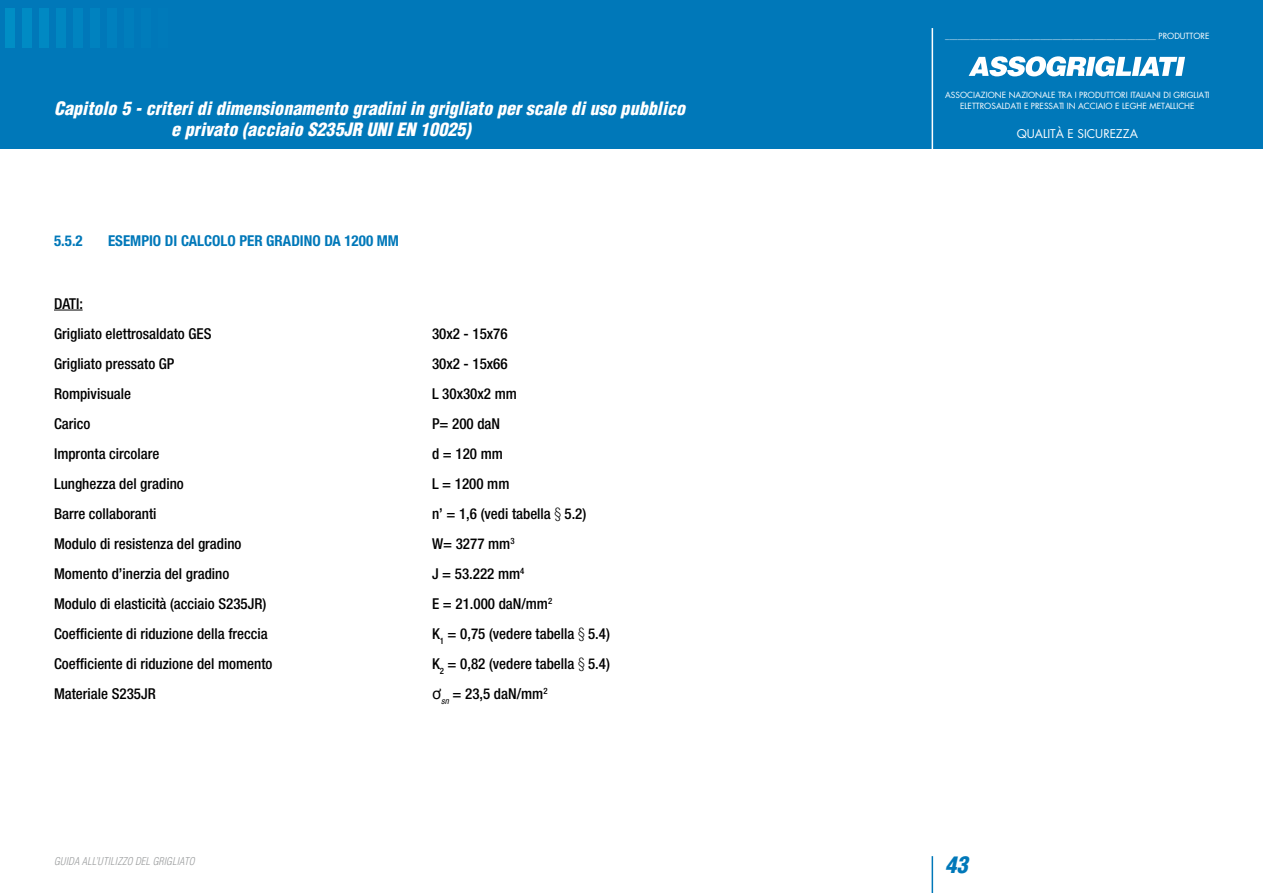
<style>
.page{position:relative;width:1263px;height:893px;background:#fff}
.page>*{position:absolute;margin:0;border:0;box-sizing:border-box;transform-origin:0 0}
.t1{font:italic 900 condensed 22.5px "Helvetica";color:#0078b9}
.t2{font:italic 900 condensed 18px/21px "Helvetica";letter-spacing:.005em;color:#fff}
.t3{font:500 condensed 15px/30px "Helvetica Neue";color:#000}
.t4{font:700 condensed 15px "Helvetica Neue";color:#0078b9}
.t5{font:11.7px "Futura";color:#fff}
.t6{font:italic 300 condensed 10.5px "Helvetica";letter-spacing:.005em;color:#9c9e9f}
.t7{font:8.25px/10.9px "Futura";color:#fff;text-align:center}
.s1{font-family:"Helvetica";font-weight:300}
.s2{font-family:"Verdana";font-weight:400;font-stretch:normal}
</style>
<div class="page">
<div style="left:0;top:0;width:1263px;height:149px;background:#0078b9"></div>
<hr style="left:931px;top:28px;width:2px;height:132px;background:#fff">
<hr style="left:931px;top:856px;width:2px;height:37px;background:#0078b9">
<div style="left:5px;top:9px;width:9px;height:39px;background:#008ec5"></div>
<div style="left:22px;top:9px;width:9px;height:39px;background:#008bc4"></div>
<div style="left:39px;top:9px;width:9px;height:39px;background:#0089c3"></div>
<div style="left:56px;top:9px;width:9px;height:39px;background:#0087c1"></div>
<div style="left:73px;top:9px;width:9px;height:39px;background:#0084c0"></div>
<div style="left:90px;top:9px;width:9px;height:39px;background:#0082bf"></div>
<div style="left:107px;top:9px;width:9px;height:39px;background:#0080be"></div>
<div style="left:124px;top:9px;width:10px;height:39px;background:#007ebc"></div>
<div style="left:141px;top:9px;width:10px;height:39px;background:#007cbb"></div>
<svg style="left:969px;top:56px;width:216px;height:20px"></svg>
<svg style="left:54px;top:310px;width:29px;height:1px"></svg>
<p class="t2" style="left:171px;top:98px;width:515px;text-indent:-117px">Capitolo 5 - criteri di dimensionamento gradini in grigliato per scale di uso pubblico e privato (acciaio S235JR UNI EN 10025)</p>
<p class="t4" style="left:54px;top:231px;width:42px">5.5.2 ESE</p>
<p class="t4" style="left:130px;top:231px;width:60px">MPIO DICALCOLO</p>
<p class="t4" style="left:239px;top:231px;width:9px">PER</p>
<p class="t4" style="left:266px;top:231px;width:9px">GRADINO</p>
<p class="t4" style="left:324px;top:231px;width:76px">DA 1200 MM</p>
<p class="t3" style="left:54px;top:288px;width:159px">DATI:<br>Grigliato elettrosaldato GES</p>
<p class="t3" style="left:432px;top:318px;width:77px">30x2 - 15x76</p>
<p class="t3" style="left:54px;top:348px;width:122px">Grigliato pressato GP</p>
<p class="t3" style="left:432px;top:348px;width:77px">30x2 - 15x66</p>
<p class="t3" style="left:54px;top:378px;width:79px">Rompivisuale</p>
<p class="t3" style="left:432px;top:378px;width:86px">L 30x30x2 mm</p>
<p class="t3" style="left:54px;top:408px;width:38px">Carico</p>
<p class="t3" style="left:432px;top:408px;width:70px">P= 200 daN</p>
<p class="t3" style="left:54px;top:438px;width:107px">Impronta circolare</p>
<p class="t3" style="left:432px;top:438px;width:72px">d = 120 mm</p>
<p class="t3" style="left:54px;top:468px;width:131px">Lunghezza del gradino</p>
<p class="t3" style="left:432px;top:468px;width:79px">L = 1200 mm</p>
<p class="t3" style="left:54px;top:498px;width:104px">Barre collaboranti</p>
<p class="t3" style="left:432px;top:498px;width:156px">n’ = 1,6 (vedi tabella <span class="s1">§</span> 5.2)</p>
<p class="t3" style="left:54px;top:528px;width:189px">Modulo di resistenza del gradino</p>
<p class="t3" style="left:432px;top:528px;width:84px">W= 3277 mm<sup>3</sup></p>
<p class="t3" style="left:54px;top:558px;width:177px">Momento d’inerzia del gradino</p>
<p class="t3" style="left:432px;top:558px;width:94px">J = 53.222 mm<sup>4</sup></p>
<p class="t3" style="left:54px;top:588px;width:214px">Modulo di elasticità (acciaio S235JR)</p>
<p class="t3" style="left:432px;top:588px;width:122px">E = 21.000 daN/mm<sup>2</sup></p>
<p class="t3" style="left:54px;top:618px;width:215px">Coefficiente di riduzione della freccia</p>
<p class="t3" style="left:432px;top:618px;width:179px">K<sub>1</sub> = 0,75 (vedere tabella <span class="s1">§</span> 5.4)</p>
<p class="t3" style="left:54px;top:648px;width:220px">Coefficiente di riduzione del momento</p>
<p class="t3" style="left:432px;top:648px;width:179px">K<sub>2</sub> = 0,82 (vedere tabella <span class="s1">§</span> 5.4)</p>
<p class="t3" style="left:54px;top:678px;width:103px">Materiale S235JR</p>
<p class="t3" style="left:432px;top:678px;width:117px"><span class="s2">ơ</span><sub>sn</sub> = 23,5 daN/mm<sup>2</sup></p>
<p class="t6" style="left:54px;top:855px;width:142px">GUIDA ALL’UTILIZZO DEL GRIGLIATO</p>
<p class="t7" style="left:945px;top:30px;width:266px">___________________________________________________ PRODUTTORE</p>
<p class="t7" style="left:945px;top:90px;width:266px">ASSOCIAZIONE NAZIONALE TRA I PRODUTTORI ITALIANI DI GRIGLIATI<br>ELETTROSALDATI E PRESSATI IN ACCIAIO E LEGHE METALLICHE</p>
<p class="t5" style="left:1017px;top:126px;width:123px">QUALITÀ E SICUREZZA</p>
<h1 class="t1" style="left:945px;top:850px;width:24px">43</h1>
</div>
